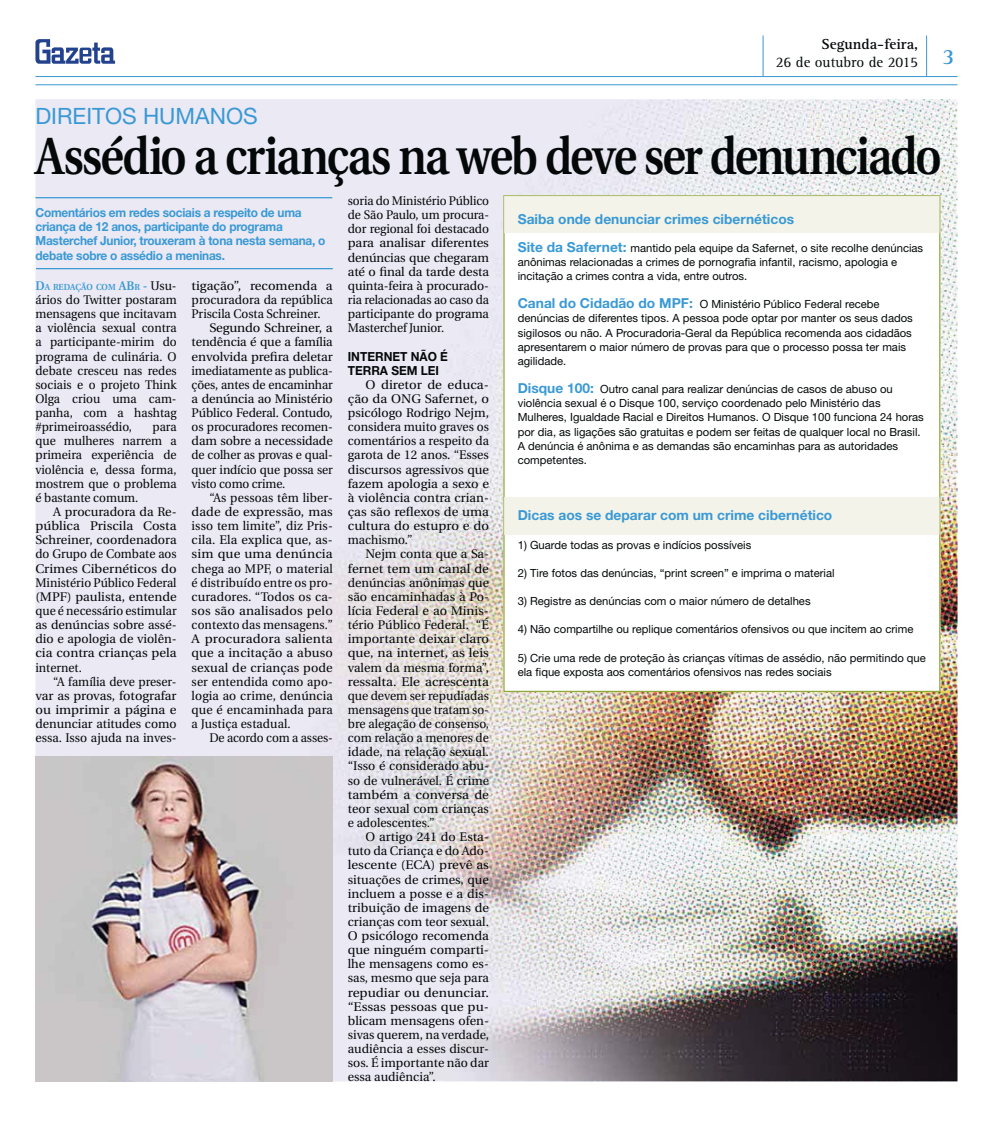
<style>
.page{position:relative;width:993px;height:1124px;background:#fff}
.page>*{position:absolute;margin:0;border:0;box-sizing:border-box;transform-origin:0 0}
.t1{font:600 52.25px "Utopia";letter-spacing:-.04em;color:#040809;scale:.86 1}
.t2{font:22.5px "Helvetica Neue";color:#3999d5}
.t3{font:700 22.5px "Rotis Serif";color:#3999d5}
.t4{font:15px "Rotis Serif";color:#040809}
.t5{font:700 15px "Rotis Serif";color:#040809}
.t6{font:700 13.75px "Helvetica Neue";color:#3999d5}
.t7{font:12.5px/14.1px "Utopia";color:#040809;text-align:justify}
.t8{font:12.5px/14.1px "Utopia";color:#040809;text-align:justify;scale:.95 1}
.t9{font:12.5px/14.1px "Utopia";color:#040809;text-align:justify;scale:1.06 1}
.t10{font:700 12.5px/14.1px "Helvetica Neue";letter-spacing:-.02em;color:#3999d5;scale:.95 1}
.t11{font:12.5px "Utopia";color:#040809;scale:.96 1}
.t12{font:12.5px "Utopia";color:#040809;scale:1.04 1}
.t13{font:700 12.5px/14.1px "Helvetica Neue";color:#040809;scale:.95 1}
.t14{font:12.5px "Utopia";color:#040809;scale:1.05 1}
.t15{font:11.25px/14.1px "Helvetica Neue";color:#040809}
.t16{font:600 8.75px "Utopia";color:#3999d5;scale:.95 1}
.s1{font-size:12.5px}
.s2{font-weight:400;font-size:12.5px;color:#040809}
.s3{font-weight:700;font-size:13.75px;color:#3999d5}
</style>
<div class="page">
<img style="left:35px;top:99px;width:922px;height:982px">
<hr style="left:35px;top:197px;width:297px;height:1px;background:#3999d5">
<hr style="left:36px;top:268px;width:297px;height:1px;background:#3999d5">
<hr style="left:35px;top:84px;width:922px;height:1px;background:#3999d5">
<hr style="left:35px;top:76px;width:922px;height:1px;background:#3999d5">
<hr style="left:925px;top:35px;width:1px;height:41px;background:#3999d5">
<svg style="left:35px;top:39px;width:80px;height:25px"></svg>
<hr style="left:762px;top:35px;width:1px;height:42px;background:#3999d5">
<svg style="left:503px;top:195px;width:437px;height:497px"></svg>
<div style="left:504px;top:196px;width:435px;height:37px;background:#f3f3e9"></div>
<div style="left:504px;top:497px;width:434px;height:37px;background:#f3f3e9"></div>
<hr style="left:938px;top:497px;width:1px;height:37px;background:#e2e6cb">
<hr style="left:504px;top:497px;width:1px;height:37px;background:#e2e6cb">
<img style="left:35px;top:756px;width:298px;height:325px">
<p class="t5" style="left:821px;top:39px;width:98px">Segunda-feira,</p>
<p class="t4" style="left:775px;top:57px;width:144px">26 de outubro de 2015</p>
<h2 class="t3" style="left:941px;top:49px;width:14px">3</h2>
<h2 class="t2" style="left:35px;top:108px;width:224px">DIREITOS HUMANOS</h2>
<h1 class="t1" style="left:35px;top:135px;width:1055px">Assédio a crianças na web deve ser denunciado</h1>
<p class="t10" style="left:35px;top:207px;width:307px">Comentários em redes sociais a respeito de uma criança de 12 anos, participante do programa Masterchef Junior, trouxeram à tona nesta semana, o debate sobre o assédio a meninas.</p>
<p class="t16" style="left:35px;top:284px;width:150px"><span class="s1">D</span>A REDAÇÃO COM <span class="s1">AB</span>R <span class="s1">-</span> <span class="s2">Usu-</span></p>
<p class="t8" style="left:35px;top:294px;width:150px">ários do Twitter postaram mensagens que incitavam a violência sexual contra a participante-mirim do programa de culinária. O debate cresceu nas redes sociais e o projeto Think Olga criou uma cam&shy;panha, com a hashtag #primeiroassédio,</p>
<p class="t8" style="left:35px;top:421px;width:150px;text-indent:117px">para que mulheres narrem a primeira experiência de violência e, dessa forma, mostrem que o problema é bastante comum.</p>
<p class="t7" style="left:35px;top:505px;width:143px;text-indent:18px">A procuradora da Re&shy;pública Priscila Costa Schreiner, coordenadora do Grupo de Combate aos Crimes Cibernéticos do Ministério Público Federal (MPF) paulista, entende que é necessário estimular as denúncias sobre assé&shy;dio e apologia de violên&shy;cia contra crianças pela internet.</p>
<p class="t8" style="left:35px;top:675px;width:150px;text-indent:18px">“A família deve preser&shy;var as provas, fotografar ou imprimir a página e denunciar atitudes como essa. Isso ajuda na inves-</p>
<p class="t12" style="left:191px;top:280px;width:137px">tigação”, recomenda a</p>
<p class="t7" style="left:191px;top:294px;width:143px">procuradora da república</p>
<p class="t8" style="left:191px;top:308px;width:137px">Priscila Costa Schreiner.</p>
<p class="t12" style="left:209px;top:323px;width:120px">Segundo Schreiner, a</p>
<p class="t7" style="left:191px;top:336px;width:143px">tendência é que a família</p>
<p class="t7" style="left:191px;top:350px;width:143px">envolvida prefira deletar</p>
<p class="t8" style="left:191px;top:364px;width:150px">imediatamente as publica-</p>
<p class="t8" style="left:191px;top:378px;width:150px">ções, antes de encaminhar</p>
<p class="t7" style="left:191px;top:392px;width:143px">a denúncia ao Ministério</p>
<p class="t7" style="left:191px;top:407px;width:143px">Público Federal. Contudo,</p>
<p class="t8" style="left:191px;top:421px;width:150px">os procuradores recomen-</p>
<p class="t7" style="left:191px;top:435px;width:143px">dam sobre a necessidade</p>
<p class="t8" style="left:191px;top:449px;width:150px">de colher as provas e qual-</p>
<p class="t8" style="left:191px;top:463px;width:150px">quer indício que possa ser</p>
<p class="t8" style="left:191px;top:477px;width:100px">visto como crime.</p>
<p class="t11" style="left:209px;top:492px;width:130px">“As pessoas têm liber-</p>
<p class="t7" style="left:191px;top:505px;width:143px">dade de expressão, mas</p>
<p class="t7" style="left:191px;top:520px;width:143px">isso tem limite”, diz Pris-</p>
<p class="t7" style="left:191px;top:534px;width:143px">cila. Ela explica que, as-</p>
<p class="t14" style="left:191px;top:549px;width:136px">sim que uma denúncia</p>
<p class="t11" style="left:191px;top:563px;width:148px">chega ao MPF, o material</p>
<p class="t8" style="left:191px;top:576px;width:150px">é distribuído entre os pro-</p>
<p class="t7" style="left:191px;top:590px;width:143px">curadores. “Todos os ca-</p>
<p class="t12" style="left:191px;top:605px;width:137px">sos são analisados pelo</p>
<p class="t8" style="left:191px;top:618px;width:150px">contexto das mensagens.”</p>
<p class="t9" style="left:191px;top:633px;width:135px">A procuradora salienta</p>
<p class="t7" style="left:191px;top:647px;width:143px">que a incitação a abuso</p>
<p class="t7" style="left:191px;top:661px;width:143px">sexual de crianças pode</p>
<p class="t11" style="left:191px;top:676px;width:148px">ser entendida como apo-</p>
<p class="t7" style="left:191px;top:689px;width:143px">logia ao crime, denúncia</p>
<p class="t7" style="left:191px;top:703px;width:143px">que é encaminhada para</p>
<p class="t11" style="left:191px;top:718px;width:105px">a Justiça estadual.</p>
<p class="t8" style="left:209px;top:731px;width:131px">De acordo com a asses-</p>
<p class="t8" style="left:348px;top:195px;width:150px">soria do Ministério Público de São Paulo, um procura&shy;dor regional foi destacado para analisar diferentes denúncias que chegaram até o final da tarde desta quinta-feira à procurado&shy;ria relacionadas ao caso da participante do programa Masterchef Junior.</p>
<p class="t13" style="left:348px;top:350px;width:107px">INTERNET NÃO É<br>TERRA SEM LEI</p>
<p class="t9" style="left:348px;top:378px;width:135px;text-indent:18px">O diretor de educa&shy;ção da ONG Safernet, o psicólogo Rodrigo Nejm, considera muito graves os comentários a respeito da garota de 12 anos. “Esses discursos agressivos que fazem apologia a sexo e à violência contra crian&shy;ças são reflexos de uma cultura do estupro e do machismo.”</p>
<p class="t7" style="left:348px;top:548px;width:143px;text-indent:18px">Nejm conta que a Sa&shy;fernet tem um canal de denúncias anônimas que são encaminhadas à Po&shy;lícia Federal e ao Minis&shy;tério Público Federal. “É importante deixar claro que, na internet, as leis valem da mesma forma”, ressalta. Ele acrescenta que devem ser repudiadas mensagens que tratam so&shy;bre alegação de consenso, com relação a menores de idade, na relação sexual. “Isso é considerado abu&shy;so de vulnerável. É crime também a conversa de teor sexual com crianças e adolescentes.”</p>
<p class="t7" style="left:348px;top:830px;width:143px;text-indent:18px">O artigo 241 do Esta&shy;tuto da Criança e do Ado&shy;lescente (ECA) prevê as situações de crimes, que incluem a posse e a dis&shy;tribuição de imagens de crianças com teor sexual.<br>O psicólogo recomenda que ninguém comparti&shy;lhe mensagens como es&shy;sas, mesmo que seja para repudiar ou denunciar. “Essas pessoas que pu&shy;blicam mensagens ofen&shy;sivas querem, na verdade, audiência a esses discur&shy;sos. É importante não dar essa audiência”.</p>
<p class="t6" style="left:517px;top:214px;width:278px">Saiba onde denunciar crimes cibernéticos</p>
<p class="t15" style="left:517px;top:242px;width:407px"><span class="s3">Site da Safernet:</span> mantido pela equipe da Safernet, o site recolhe denúncias anônimas relacionadas a crimes de pornografia infantil, racismo, apologia e incitação a crimes contra a vida, entre outros.</p>
<p class="t15" style="left:517px;top:298px;width:396px"><span class="s3">Canal do Cidadão do MPF:</span> O Ministério Público Federal recebe denúncias de diferentes tipos. A pessoa pode optar por manter os seus dados sigilosos ou não. A Procuradoria-Geral da República recomenda aos cidadãos apresentarem o maior número de provas para que o processo possa ter mais agilidade.</p>
<p class="t15" style="left:517px;top:383px;width:407px"><span class="s3">Disque 100:</span> Outro canal para realizar denúncias de casos de abuso ou violência sexual é o Disque 100, serviço coordenado pelo Ministério das Mulheres, Igualdade Racial e Direitos Humanos. O Disque 100 funciona 24 horas por dia, as ligações são gratuitas e podem ser feitas de qualquer local no Brasil.<br>A denúncia é anônima e as demandas são encaminhas para as autoridades competentes.</p>
<p class="t6" style="left:517px;top:510px;width:316px">Dicas aos se deparar com um crime cibernético</p>
<p class="t15" style="left:517px;top:538px;width:235px">1) Guarde todas as provas e indícios possíveis</p>
<p class="t15" style="left:517px;top:567px;width:318px">2) Tire fotos das denúncias, “print screen” e imprima o material</p>
<p class="t15" style="left:517px;top:595px;width:294px">3) Registre as denúncias com o maior número de detalhes</p>
<p class="t15" style="left:517px;top:623px;width:397px">4) Não compartilhe ou replique comentários ofensivos ou que incitem ao crime</p>
<p class="t15" style="left:517px;top:651px;width:409px">5) Crie uma rede de proteção às crianças vítimas de assédio, não permitindo que ela fique exposta aos comentários ofensivos nas redes sociais</p>
</div>
